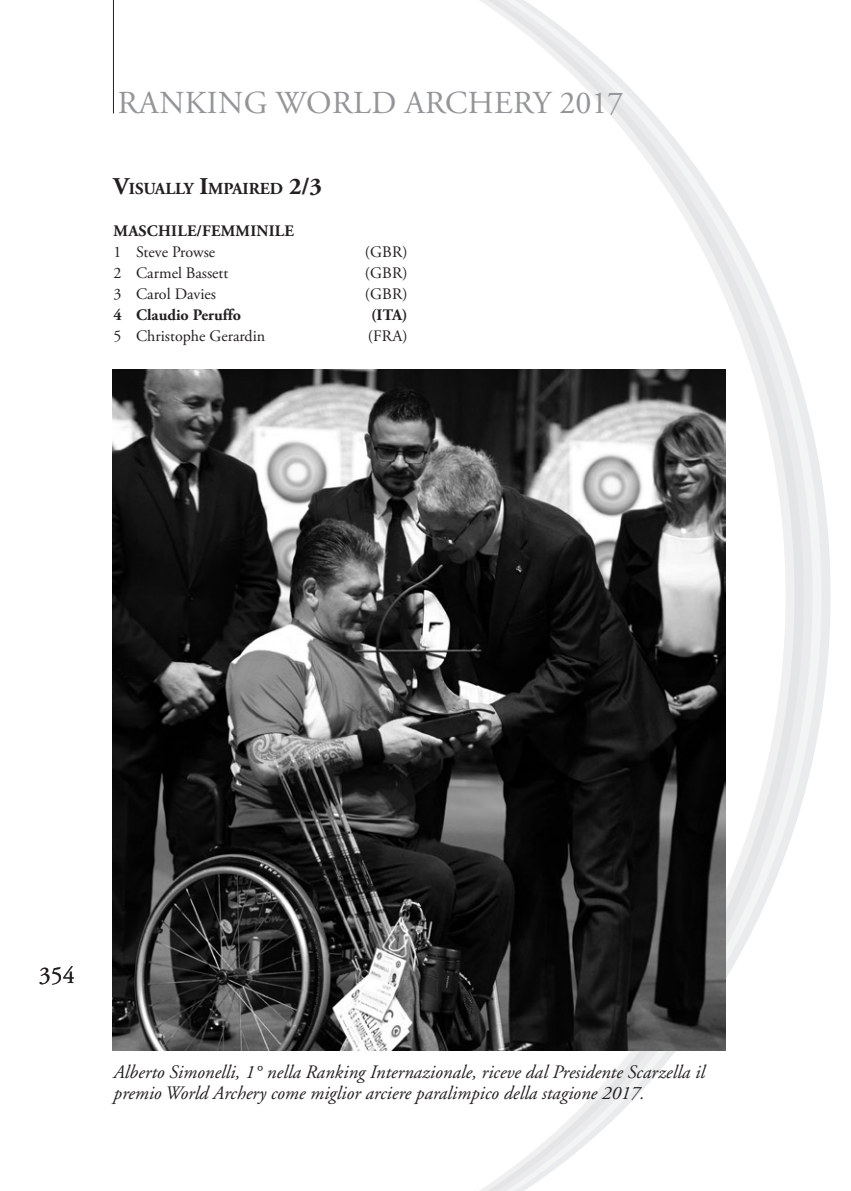
<style>
.page{position:relative;width:851px;height:1191px;background:#fff}
.page>*{position:absolute;margin:0;border:0;box-sizing:border-box;transform-origin:0 0}
.t1{font:32px "Adobe Garamond Pro";letter-spacing:.015em;color:#939598}
.t2{font:24px "Adobe Garamond Pro";color:#231f20}
.t3{font:italic 19px/21px "Adobe Garamond";color:#231f20}
.t4{font:700 16.8px "Adobe Garamond Pro";color:#231f20}
.t5{font:16px "Adobe Garamond Pro";color:#231f20}
.t6{font:700 16px "Adobe Garamond Pro";letter-spacing:.015em;color:#231f20}
.s1{font-size:24px}
</style>
<div class="page">
<svg style="left:812px;top:430px;width:9px;height:331px;fill:#f3f4f4"></svg>
<svg style="left:803px;top:393px;width:9px;height:405px;fill:#ebebed"></svg>
<svg style="left:794px;top:363px;width:9px;height:465px;fill:#eaebec"></svg>
<div style="left:785px;top:337px;width:9px;height:517px;background:#ecedee"></div>
<svg style="left:431px;top:0;width:354px;height:1191px"></svg>
<hr style="left:113px;top:0;width:1px;height:113px;background:#231f20">
<img style="left:113px;top:369px;width:612px;height:681px">
<h1 class="t1" style="left:118px;top:84px;width:507px">RANKING WORLD ARCHERY 2017</h1>
<p class="t4" style="left:113px;top:179px;width:210px"><span class="s1">V</span>ISUALLY <span class="s1">I</span>MPAIRED <span class="s1">2/3</span></p>
<p class="t6" style="left:113px;top:222px;width:182px">MASCHILE/FEMMINILE</p>
<p class="t5" style="left:113px;top:242px;width:103px">1 Steve Prowse</p>
<p class="t5" style="left:365px;top:242px;width:44px">(GBR)</p>
<p class="t5" style="left:113px;top:263px;width:116px">2 Carmel Bassett</p>
<p class="t5" style="left:365px;top:263px;width:44px">(GBR)</p>
<p class="t5" style="left:113px;top:284px;width:104px">3 Carol Davies</p>
<p class="t5" style="left:365px;top:284px;width:44px">(GBR)</p>
<p class="t6" style="left:113px;top:306px;width:129px">4 Claudio Peruffo</p>
<p class="t6" style="left:371px;top:306px;width:38px">(ITA)</p>
<p class="t5" style="left:113px;top:326px;width:153px">5 Christophe Gerardin</p>
<p class="t5" style="left:368px;top:326px;width:41px">(FRA)</p>
<p class="t2" style="left:39px;top:961px;width:37px">354</p>
<p class="t3" style="left:113px;top:1061px;width:592px">Alberto Simonelli, 1° nella Ranking Internazionale, riceve dal Presidente Scarzella il premio World Archery come miglior arciere paralimpico della stagione 2017.</p>
</div>
